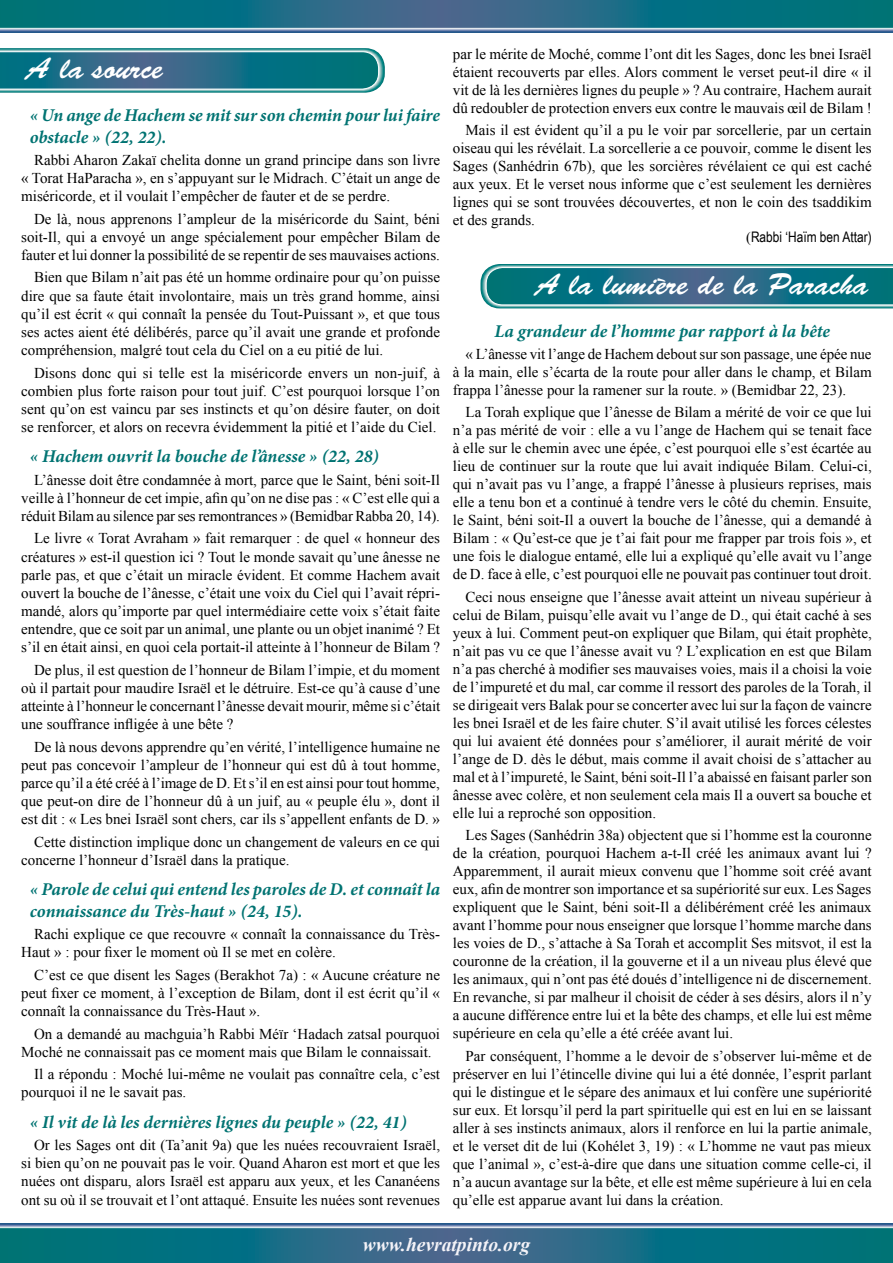
<style>
.page{position:relative;width:893px;height:1263px;background:#fff}
.page>*{position:absolute;margin:0;border:0;box-sizing:border-box;transform-origin:0 0}
.t1{font:30px "Brush Script Std";color:#fff}
.t2{font:italic 700 19.5px "Times New Roman";color:#f4f3f8}
.t3{font:italic 700 18px/21.8px "Minion Pro";letter-spacing:-.005em;color:#007372}
.t4{font:15px/18px "Times New Roman";color:#000;text-align:justify}
.t5{font:14.55px "Arial Narrow";color:#000}
.s1{font-family:"Times New Roman"}
</style>
<div class="page">
<svg style="left:0;top:0;width:893px;height:33px;background:#26748b"></svg>
<svg style="left:0;top:1223px;width:893px;height:40px;background:#237289"></svg>
<svg style="left:0;top:48px;width:385px;height:45px;background:#317e90"></svg>
<svg style="left:480px;top:264px;width:413px;height:44px;background:#2d7d8e"></svg>
<h1 class="t1" style="left:27px;top:52px;width:138px">A la source</h1>
<p class="t3" style="left:30px;top:104px;width:412px">« Un ange de Hachem se mit sur son chemin pour lui faire obstacle » (22, 22).</p>
<p class="t4" style="left:21px;top:151px;width:420px;text-indent:13px">Rabbi Aharon Zakaï chelita donne un grand principe dans son livre « Torat HaParacha », en s’appuyant sur le Midrach. C’était un ange de miséricorde, et il voulait l’empêcher de fauter et de se perdre.</p>
<p class="t4" style="left:21px;top:209px;width:420px;text-indent:13px">De là, nous apprenons l’ampleur de la miséricorde du Saint, béni soit-Il, qui a envoyé un ange spécialement pour empêcher Bilam de fauter et lui donner la possibilité de se repentir de ses mauvaises actions.</p>
<p class="t4" style="left:21px;top:268px;width:420px;text-indent:13px">Bien que Bilam n’ait pas été un homme ordinaire pour qu’on puisse dire que sa faute était involontaire, mais un très grand homme, ainsi qu’il est écrit « qui connaît la pensée du Tout-Puissant », et que tous ses actes aient été délibérés, parce qu’il avait une grande et profonde compréhension, malgré tout cela du Ciel on a eu pitié de lui.</p>
<p class="t4" style="left:21px;top:363px;width:420px;text-indent:13px">Disons donc qui si telle est la miséricorde envers un non-juif, à combien plus forte raison pour tout juif. C’est pourquoi lorsque l’on sent qu’on est vaincu par ses instincts et qu’on désire fauter, on doit se renforcer, et alors on recevra évidemment la pitié et l’aide du Ciel.</p>
<p class="t3" style="left:30px;top:445px;width:351px">« Hachem ouvrit la bouche de l’ânesse » (22, 28)</p>
<p class="t4" style="left:21px;top:470px;width:420px;text-indent:13px">L’ânesse doit être condamnée à mort, parce que le Saint, béni soit-Il veille à l’honneur de cet impie, afin qu’on ne dise pas : « C’est elle qui a réduit Bilam au silence par ses remontrances » (Bemidbar Rabba 20, 14).</p>
<p class="t4" style="left:21px;top:529px;width:420px;text-indent:13px">Le livre « Torat Avraham » fait remarquer : de quel « honneur des créatures » est-il question ici ? Tout le monde savait qu’une ânesse ne parle pas, et que c’était un miracle évident. Et comme Hachem avait ouvert la bouche de l’ânesse, c’était une voix du Ciel qui l’avait répri&shy;mandé, alors qu’importe par quel intermédiaire cette voix s’était faite entendre, que ce soit par un animal, une plante ou un objet inanimé ? Et s’il en était ainsi, en quoi cela portait-il atteinte à l’honneur de Bilam ?</p>
<p class="t4" style="left:21px;top:660px;width:420px;text-indent:13px">De plus, il est question de l’honneur de Bilam l’impie, et du moment où il partait pour maudire Israël et le détruire. Est-ce qu’à cause d’une atteinte à l’honneur le concernant l’ânesse devait mourir, même si c’était une souffrance infligée à une bête ?</p>
<p class="t4" style="left:21px;top:737px;width:420px;text-indent:13px">De là nous devons apprendre qu’en vérité, l’intelligence humaine ne peut pas concevoir l’ampleur de l’honneur qui est dû à tout homme, parce qu’il a été créé à l’image de D. Et s’il en est ainsi pour tout homme, que peut-on dire de l’honneur dû à un juif, au « peuple élu », dont il est dit : « Les bnei Israël sont chers, car ils s’appellent enfants de D. »</p>
<p class="t4" style="left:21px;top:832px;width:420px;text-indent:13px">Cette distinction implique donc un changement de valeurs en ce qui concerne l’honneur d’Israël dans la pratique.</p>
<p class="t3" style="left:30px;top:878px;width:412px">« Parole de celui qui entend les paroles de D. et connaît la connaissance du Très-haut » (24, 15).</p>
<p class="t4" style="left:21px;top:925px;width:420px;text-indent:13px">Rachi explique ce que recouvre « connaît la connaissance du Très-<br>Haut » : pour fixer le moment où Il se met en colère.</p>
<p class="t4" style="left:21px;top:965px;width:420px;text-indent:13px">C’est ce que disent les Sages (Berakhot 7a) : « Aucune créature ne peut fixer ce moment, à l’exception de Bilam, dont il est écrit qu’il « connaît la connaissance du Très-Haut ».</p>
<p class="t4" style="left:21px;top:1024px;width:420px;text-indent:13px">On a demandé au machguia’h Rabbi Méïr ‘Hadach zatsal pourquoi<br>Moché ne connaissait pas ce moment mais que Bilam le connaissait.</p>
<p class="t4" style="left:21px;top:1065px;width:420px;text-indent:13px">Il a répondu : Moché lui-même ne voulait pas connaître cela, c’est pourquoi il ne le savait pas.</p>
<p class="t3" style="left:30px;top:1111px;width:378px">« Il vit de là les dernières lignes du peuple » (22, 41)</p>
<p class="t4" style="left:21px;top:1136px;width:420px;text-indent:13px">Or les Sages ont dit (Ta’anit 9a) que les nuées recouvraient Israël, si bien qu’on ne pouvait pas le voir. Quand Aharon est mort et que les nuées ont disparu, alors Israël est apparu aux yeux, et les Cananéens ont su où il se trouvait et l’ont attaqué. Ensuite les nuées sont revenues</p>
<p class="t4" style="left:453px;top:44px;width:420px">par le mérite de Moché, comme l’ont dit les Sages, donc les bnei Israël étaient recouverts par elles. Alors comment le verset peut-il dire « il vit de là les dernières lignes du peuple » ? Au contraire, Hachem aurait dû redoubler de protection envers eux contre le mauvais œil de Bilam !</p>
<p class="t4" style="left:453px;top:121px;width:420px;text-indent:13px">Mais il est évident qu’il a pu le voir par sorcellerie, par un certain oiseau qui les révélait. La sorcellerie a ce pouvoir, comme le disent les Sages (Sanhédrin 67b), que les sorcières révélaient ce qui est caché aux yeux. Et le verset nous informe que c’est seulement les dernières lignes qui se sont trouvées découvertes, et non le coin des tsaddikim et des grands.</p>
<p class="t5" style="left:746px;top:227px;width:127px"><span class="s1">(</span>Rabbi ‘Haïm ben Attar)</p>
<h1 class="t1" style="left:536px;top:268px;width:334px">A la lumière de la Paracha</h1>
<p class="t3" style="left:494px;top:320px;width:337px">La grandeur de l’homme par rapport à la bête</p>
<p class="t4" style="left:453px;top:345px;width:420px;text-indent:13px">« L’ânesse vit l’ange de Hachem debout sur son passage, une épée nue à la main, elle s’écarta de la route pour aller dans le champ, et Bilam frappa l’ânesse pour la ramener sur la route. » (Bemidbar 22, 23).</p>
<p class="t4" style="left:453px;top:403px;width:420px;text-indent:13px">La Torah explique que l’ânesse de Bilam a mérité de voir ce que lui n’a pas mérité de voir : elle a vu l’ange de Hachem qui se tenait face à elle sur le chemin avec une épée, c’est pourquoi elle s’est écartée au lieu de continuer sur la route que lui avait indiquée Bilam. Celui-ci, qui n’avait pas vu l’ange, a frappé l’ânesse à plusieurs reprises, mais elle a tenu bon et a continué à tendre vers le côté du chemin. Ensuite, le Saint, béni soit-Il a ouvert la bouche de l’ânesse, qui a demandé à Bilam : « Qu’est-ce que je t’ai fait pour me frapper par trois fois », et une fois le dialogue entamé, elle lui a expliqué qu’elle avait vu l’ange de D. face à elle, c’est pourquoi elle ne pouvait pas continuer tout droit.</p>
<p class="t4" style="left:453px;top:587px;width:420px;text-indent:13px">Ceci nous enseigne que l’ânesse avait atteint un niveau supérieur à celui de Bilam, puisqu’elle avait vu l’ange de D., qui était caché à ses yeux à lui. Comment peut-on expliquer que Bilam, qui était prophète, n’ait pas vu ce que l’ânesse avait vu ? L’explication en est que Bilam n’a pas cherché à modifier ses mauvaises voies, mais il a choisi la voie de l’impureté et du mal, car comme il ressort des paroles de la Torah, il se dirigeait vers Balak pour se concerter avec lui sur la façon de vaincre les bnei Israël et de les faire chuter. S’il avait utilisé les forces célestes qui lui avaient été données pour s’améliorer, il aurait mérité de voir l’ange de D. dès le début, mais comme il avait choisi de s’attacher au mal et à l’impureté, le Saint, béni soit-Il l’a abaissé en faisant parler son ânesse avec colère, et non seulement cela mais Il a ouvert sa bouche et elle lui a reproché son opposition.</p>
<p class="t4" style="left:453px;top:826px;width:420px;text-indent:13px">Les Sages (Sanhédrin 38a) objectent que si l’homme est la couronne de la création, pourquoi Hachem a-t-Il créé les animaux avant lui ?<br>Apparemment, il aurait mieux convenu que l’homme soit créé avant eux, afin de montrer son importance et sa supériorité sur eux. Les Sages expliquent que le Saint, béni soit-Il a délibérément créé les animaux avant l’homme pour nous enseigner que lorsque l’homme marche dans les voies de D., s’attache à Sa Torah et accomplit Ses mitsvot, il est la couronne de la création, il la gouverne et il a un niveau plus élevé que les animaux, qui n’ont pas été doués d’intelligence ni de discernement.<br>En revanche, si par malheur il choisit de céder à ses désirs, alors il n’y a aucune différence entre lui et la bête des champs, et elle lui est même supérieure en cela qu’elle a été créée avant lui.</p>
<p class="t4" style="left:453px;top:1046px;width:420px;text-indent:13px">Par conséquent, l’homme a le devoir de s’observer lui-même et de préserver en lui l’étincelle divine qui lui a été donnée, l’esprit parlant qui le distingue et le sépare des animaux et lui confère une supériorité sur eux. Et lorsqu’il perd la part spirituelle qui est en lui en se laissant aller à ses instincts animaux, alors il renforce en lui la partie animale, et le verset dit de lui (Kohélet 3, 19) : « L’homme ne vaut pas mieux que l’animal », c’est-à-dire que dans une situation comme celle-ci, il n’a aucun avantage sur la bête, et elle est même supérieure à lui en cela qu’elle est apparue avant lui dans la création.</p>
<h2 class="t2" style="left:363px;top:1231px;width:169px">www.hevratpinto.org</h2>
</div>
